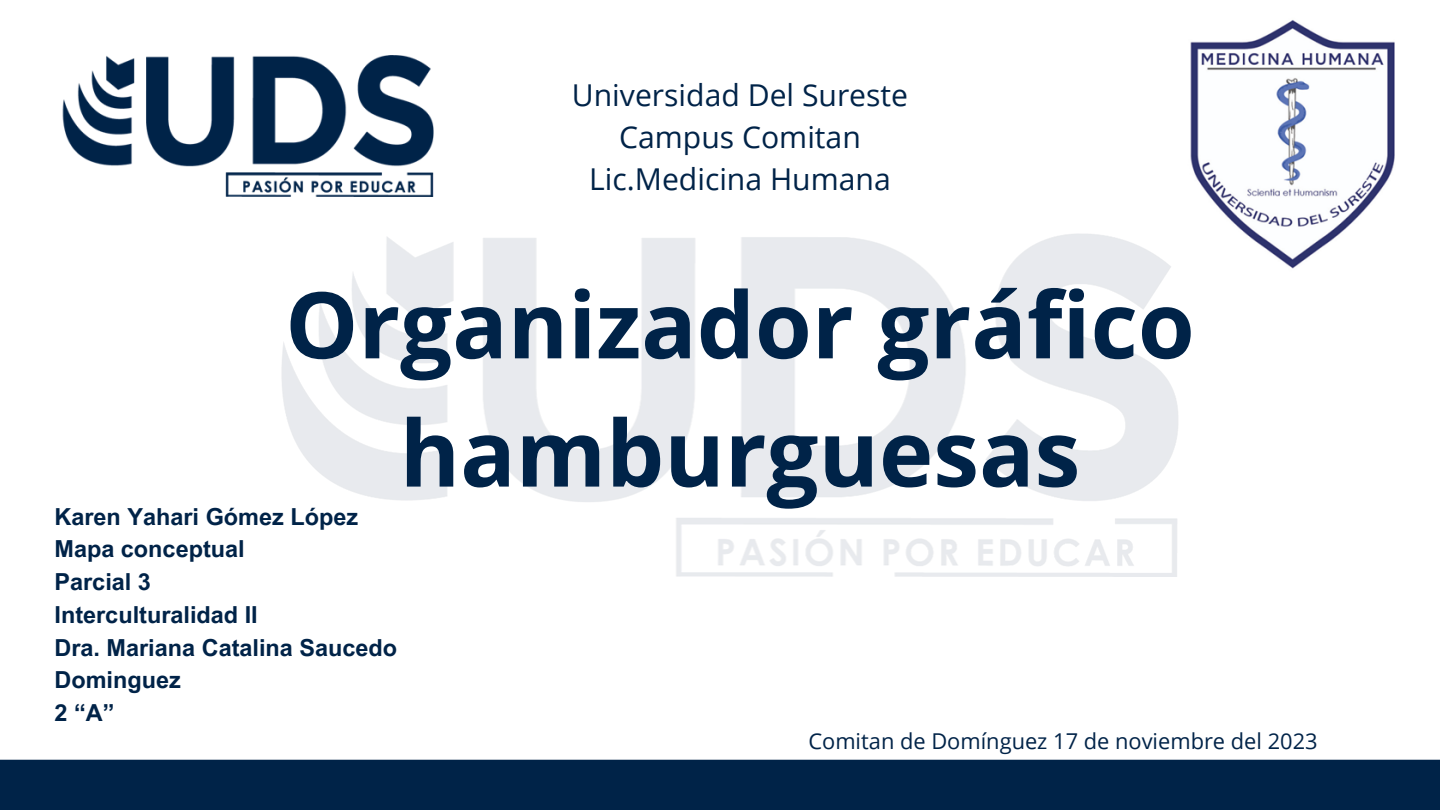
<style>
.page{position:relative;width:1440px;height:810px;background:#fff}
.page>*{position:absolute;margin:0;border:0;box-sizing:border-box;transform-origin:0 0}
.t1{font:700 92px/128.2px "Open Sans";color:#002348;text-align:center}
.t2{font:30.1px "Open Sans";color:#002348}
.t3{font:700 23.5px/32.7px "Arial MT Pro";color:#002348}
.t4{font:21.8px "Open Sans";color:#002348}
</style>
<div class="page">
<img style="left:62px;top:56px;width:371px;height:141px">
<img style="left:1190px;top:20px;width:205px;height:249px">
<img style="left:281px;top:233px;width:897px;height:344px">
<div style="left:0;top:760px;width:1440px;height:50px;background:#002348"></div>
<p class="t2" style="left:572px;top:74px;width:338px">Universidad Del Sureste</p>
<p class="t2" style="left:619px;top:116px;width:243px">Campus Comitan</p>
<p class="t2" style="left:589px;top:158px;width:303px">Lic.Medicina Humana</p>
<p class="t1" style="left:285px;top:259px;width:911px">Organizador gráfico hamburguesas</p>
<p class="t3" style="left:54px;top:503px;width:305px">Karen Yahari Gómez López</p>
<p class="t3" style="left:54px;top:536px;width:192px">Mapa conceptual</p>
<p class="t3" style="left:54px;top:568px;width:98px">Parcial 3</p>
<p class="t3" style="left:54px;top:601px;width:205px">Interculturalidad II</p>
<p class="t3" style="left:54px;top:634px;width:344px">Dra. Mariana Catalina Saucedo<br>Dominguez</p>
<p class="t3" style="left:54px;top:699px;width:61px">2 “A”</p>
<p class="t4" style="left:808px;top:726px;width:511px">Comitan de Domínguez 17 de noviembre del 2023</p>
</div>
